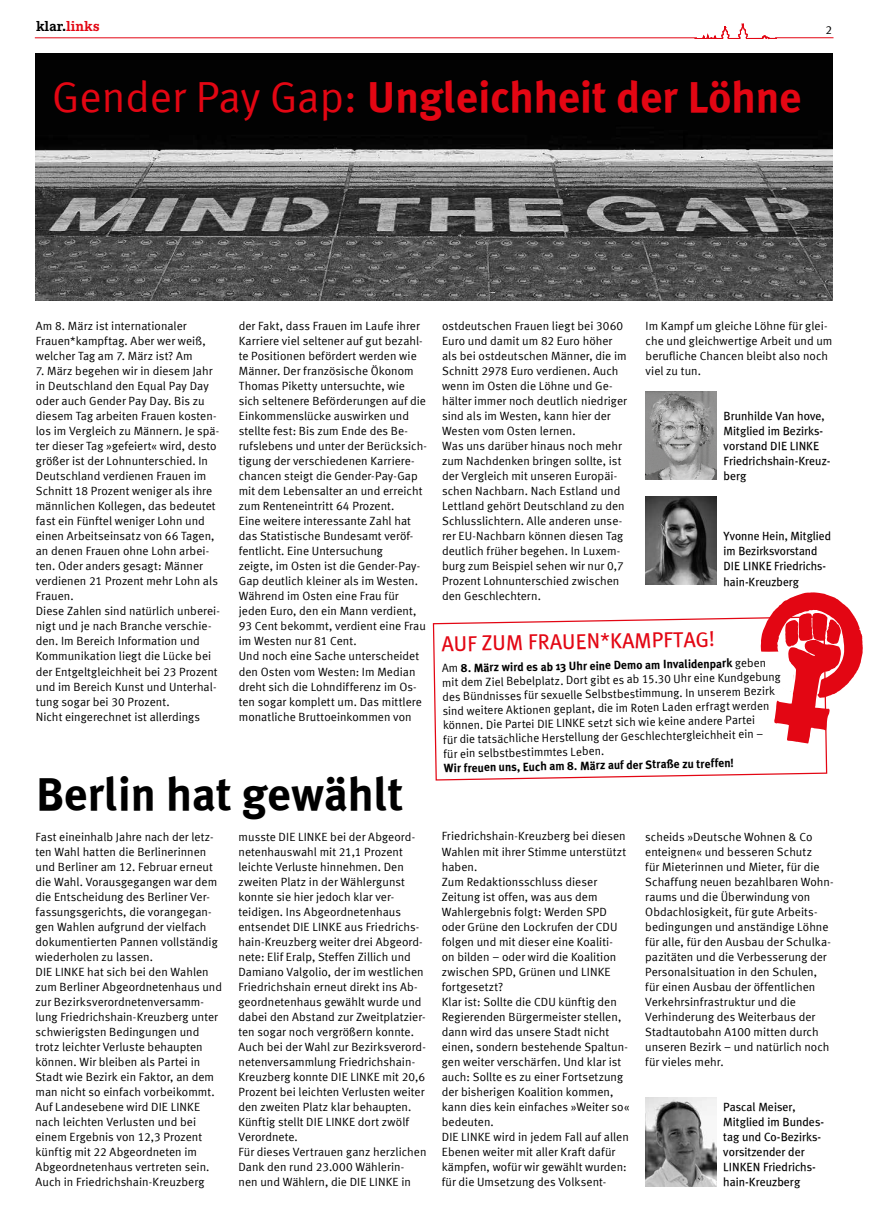
<style>
.page{position:relative;width:869px;height:1223px;background:#fff}
.page>*{position:absolute;margin:0;border:0;box-sizing:border-box;transform-origin:0 0}
.t1{font:46.25px "Meta Plus Bold Roman";color:#000}
.t2{font:43.38px "Meta Plus Bold Roman";color:#e30613}
.t3{font:21.25px "Meta Plus Book Roman";color:#e30613}
.t4{font:700 15px "Corporate E";color:#000}
.t5{font:11.88px/15px "Meta Normal LF";letter-spacing:.005em;color:#000}
.t6{font:11.88px/15px "Meta Plus Book Roman";color:#000}
.t7{font:11.88px "Meta Plus Bold Roman";color:#000}
.s1{color:#e30613}
.s2{font-family:"Meta Normal LF"}
</style>
<div class="page">
<hr style="left:774px;top:37px;width:59px;height:1px;background:#e30613">
<hr style="left:35px;top:37px;width:661px;height:1px;background:#e30613">
<svg style="left:693px;top:23px;width:84px;height:17px"></svg>
<svg style="left:771px;top:592px;width:91px;height:129px"></svg>
<img style="left:36px;top:54px;width:795px;height:246px">
<svg style="left:432px;top:615px;width:395px;height:166px"></svg>
<img style="left:645px;top:391px;width:71px;height:89px">
<img style="left:645px;top:496px;width:71px;height:89px">
<img style="left:645px;top:1097px;width:70px;height:89px">
<p class="t4" style="left:36px;top:18px;width:65px">klar.<span class="s1">links</span></p>
<p class="t5" style="left:825px;top:23px;width:8px">2</p>
<h2 class="t2" style="left:52px;top:72px;width:750px"><span class="s2">Gender Pay Gap:</span> Ungleichheit der Löhne</h2>
<p class="t5" style="left:36px;top:318px;width:171px">Am 8. März ist internationaler<br>Frauen*kampftag. Aber wer weiß, welcher Tag am 7. März ist? Am</p>
<p class="t5" style="left:36px;top:363px;width:185px">7. März begehen wir in diesem Jahr in Deutschland den Equal Pay Day oder auch Gender Pay Day. Bis zu diesem Tag arbeiten Frauen kosten&shy;los im Vergleich zu Männern. Je spä&shy;ter dieser Tag »gefeiert« wird, desto größer ist der Lohnunterschied. In<br>Deutschland verdienen Frauen im<br>Schnitt 18 Prozent weniger als ihre männlichen Kollegen, das bedeutet fast ein Fünftel weniger Lohn und einen Arbeitseinsatz von 66 Tagen, an denen Frauen ohne Lohn arbei&shy;ten. Oder anders gesagt: Männer verdienen 21 Prozent mehr Lohn als<br>Frauen.<br>Diese Zahlen sind natürlich unberei&shy;nigt und je nach Branche verschie&shy;den. Im Bereich Information und<br>Kommunikation liegt die Lücke bei der Entgeltgleichheit bei 23 Prozent und im Bereich Kunst und Unterhal&shy;tung sogar bei 30 Prozent.<br>Nicht eingerechnet ist allerdings</p>
<p class="t5" style="left:239px;top:318px;width:190px">der Fakt, dass Frauen im Laufe ihrer Karriere viel seltener auf gut bezahl&shy;te Positionen befördert werden wie Männer. Der französische Ökonom Thomas Piketty untersuchte, wie sich seltenere Beförderungen auf die Einkommenslücke auswirken und stellte fest: Bis zum Ende des Be&shy;rufslebens und unter der Berücksich&shy;tigung der verschiedenen Karriere&shy;chancen steigt die Gender-Pay-Gap mit dem Lebensalter an und erreicht zum Renteneintritt 64 Prozent.<br>Eine weitere interessante Zahl hat das Statistische Bundesamt veröf&shy;fentlicht. Eine Untersuchung<br>zeigte, im Osten ist die Gender-Pay-Gap deutlich kleiner als im Westen.<br>Während im Osten eine Frau für jeden Euro, den ein Mann verdient, 93 Cent bekommt, verdient eine Frau im Westen nur 81 Cent.<br>Und noch eine Sache unterscheidet den Osten vom Westen: Im Median dreht sich die Lohndifferenz im Os&shy;ten sogar komplett um. Das mittlere monatliche Bruttoeinkommen von</p>
<h1 class="t1" style="left:36px;top:766px;width:369px">Berlin hat gewählt</h1>
<p class="t5" style="left:35px;top:828px;width:188px">Fast eineinhalb Jahre nach der letz&shy;ten Wahl hatten die Berlinerinnen und Berliner am 12. Februar erneut die Wahl. Vorausgegangen war dem die Entscheidung des Berliner Ver&shy;fassungsgerichts, die vorangegan&shy;gen Wahlen aufgrund der vielfach dokumentierten Pannen vollständig wiederholen zu lassen.<br>DIE LINKE hat sich bei den Wahlen zum Berliner Abgeordnetenhaus und zur Bezirksverordnetenversamm&shy;lung Friedrichshain-Kreuzberg unter schwierigsten Bedingungen und trotz leichter Verluste behaupten können. Wir bleiben als Partei in Stadt wie Bezirk ein Faktor, an dem man nicht so einfach vorbeikommt.<br>Auf Landesebene wird DIE LINKE nach leichten Verlusten und bei einem Ergebnis von 12,3 Prozent künftig mit 22 Abgeordneten im Abgeordnetenhaus vertreten sein.<br>Auch in Friedrichshain-Kreuzberg</p>
<p class="t5" style="left:238px;top:828px;width:189px">musste DIE LINKE bei der Abgeord&shy;netenhauswahl mit 21,1 Prozent leichte Verluste hinnehmen. Den zweiten Platz in der Wählergunst konnte sie hier jedoch klar ver&shy;teidigen. Ins Abgeordnetenhaus entsendet DIE LINKE aus Friedrichs&shy;hain-Kreuzberg weiter drei Abgeord&shy;nete: Elif Eralp, Steffen Zillich und Damiano Valgolio, der im westlichen Friedrichshain erneut direkt ins Ab&shy;geordnetenhaus gewählt wurde und dabei den Abstand zur Zweitplatzier&shy;ten sogar noch vergrößern konnte.<br>Auch bei der Wahl zur Bezirksverord&shy;netenversammlung Friedrichshain-Kreuzberg konnte DIE LINKE mit 20,6<br>Prozent bei leichten Verlusten weiter den zweiten Platz klar behaupten.<br>Künftig stellt DIE LINKE dort zwölf Verordnete.<br>Für dieses Vertrauen ganz herzlichen Dank den rund 23.000 Wählerin-<br>nen und Wählern, die DIE LINKE in</p>
<p class="t5" style="left:442px;top:318px;width:186px">ostdeutschen Frauen liegt bei 3060<br>Euro und damit um 82 Euro höher als bei ostdeutschen Männer, die im<br>Schnitt 2978 Euro verdienen. Auch wenn im Osten die Löhne und Ge&shy;hälter immer noch deutlich niedriger sind als im Westen, kann hier der<br>Westen vom Osten lernen.<br>Was uns darüber hinaus noch mehr zum Nachdenken bringen sollte, ist der Vergleich mit unseren Europäi&shy;schen Nachbarn. Nach Estland und<br>Lettland gehört Deutschland zu den<br>Schlusslichtern. Alle anderen unse&shy;rer EU-Nachbarn können diesen Tag deutlich früher begehen. In Luxem&shy;burg zum Beispiel sehen wir nur 0,7<br>Prozent Lohnunterschied zwischen den Geschlechtern.</p>
<p class="t5" style="left:645px;top:318px;width:188px">Im Kampf um gleiche Löhne für glei&shy;che und gleichwertige Arbeit und um berufliche Chancen bleibt also noch viel zu tun.</p>
<p class="t6" style="left:723px;top:409px;width:108px">Brunhilde Van hove,<br>Mitglied im Bezirks&shy;vorstand DIE LINKE<br>Friedrichshain-Kreuz&shy;berg</p>
<p class="t6" style="left:723px;top:529px;width:109px">Yvonne Hein, Mitglied im Bezirksvorstand<br>DIE LINKE Friedrichs&shy;hain-Kreuzberg</p>
<h3 class="t3" style="left:441px;top:631px;width:275px;rotate:-1deg">AUF ZUM FRAUEN*KAMPFTAG!</h3>
<p class="t7" style="left:441px;top:661px;width:325px;rotate:-1deg"><span class="s2">Am</span> 8. März wird es ab 13 Uhr eine Demo am Invalidenpark <span class="s2">geben</span></p>
<p class="t5" style="left:442px;top:675px;width:340px;line-height:14.2px;rotate:-1deg">mit dem Ziel Bebelplatz. Dort gibt es ab 15.30 Uhr eine Kundgebung des Bündnisses für sexuelle Selbstbestimmung. In unserem Bezirk sind weitere Aktionen geplant, die im Roten Laden erfragt werden können. Die Partei DIE LINKE setzt sich wie keine andere Partei<br>für die tatsächliche Herstellung der Geschlechtergleichheit ein –<br>für ein selbstbestimmtes Leben.</p>
<p class="t7" style="left:443px;top:761px;width:292px;rotate:-1deg">Wir freuen uns, Euch am 8. März auf der Straße zu treffen!</p>
<p class="t5" style="left:441px;top:828px;width:189px">Friedrichshain-Kreuzberg bei diesen<br>Wahlen mit ihrer Stimme unterstützt haben.<br>Zum Redaktionsschluss dieser<br>Zeitung ist offen, was aus dem<br>Wahlergebnis folgt: Werden SPD oder Grüne den Lockrufen der CDU folgen und mit dieser eine Koaliti-<br>on bilden – oder wird die Koalition zwischen SPD, Grünen und LINKE fortgesetzt?<br>Klar ist: Sollte die CDU künftig den<br>Regierenden Bürgermeister stellen, dann wird das unsere Stadt nicht einen, sondern bestehende Spaltun&shy;gen weiter verschärfen. Und klar ist auch: Sollte es zu einer Fortsetzung der bisherigen Koalition kommen, kann dies kein einfaches »Weiter so« bedeuten.<br>DIE LINKE wird in jedem Fall auf allen<br>Ebenen weiter mit aller Kraft dafür kämpfen, wofür wir gewählt wurden: für die Umsetzung des Volksent-</p>
<p class="t5" style="left:645px;top:828px;width:190px">scheids »Deutsche Wohnen &amp; Co enteignen« und besseren Schutz<br>für Mieterinnen und Mieter, für die<br>Schaffung neuen bezahlbaren Wohn&shy;raums und die Überwindung von<br>Obdachlosigkeit, für gute Arbeits&shy;bedingungen und anständige Löhne für alle, für den Ausbau der Schulka&shy;pazitäten und die Verbesserung der<br>Personalsituation in den Schulen, für einen Ausbau der öffentlichen<br>Verkehrsinfrastruktur und die<br>Verhinderung des Weiterbaus der<br>Stadtautobahn A100 mitten durch unseren Bezirk – und natürlich noch für vieles mehr.</p>
<p class="t6" style="left:723px;top:1099px;width:102px">Pascal Meiser,<br>Mitglied im Bundes&shy;tag und Co-Bezirks&shy;vorsitzender der<br>LINKEN Friedrichs&shy;hain-Kreuzberg</p>
</div>
